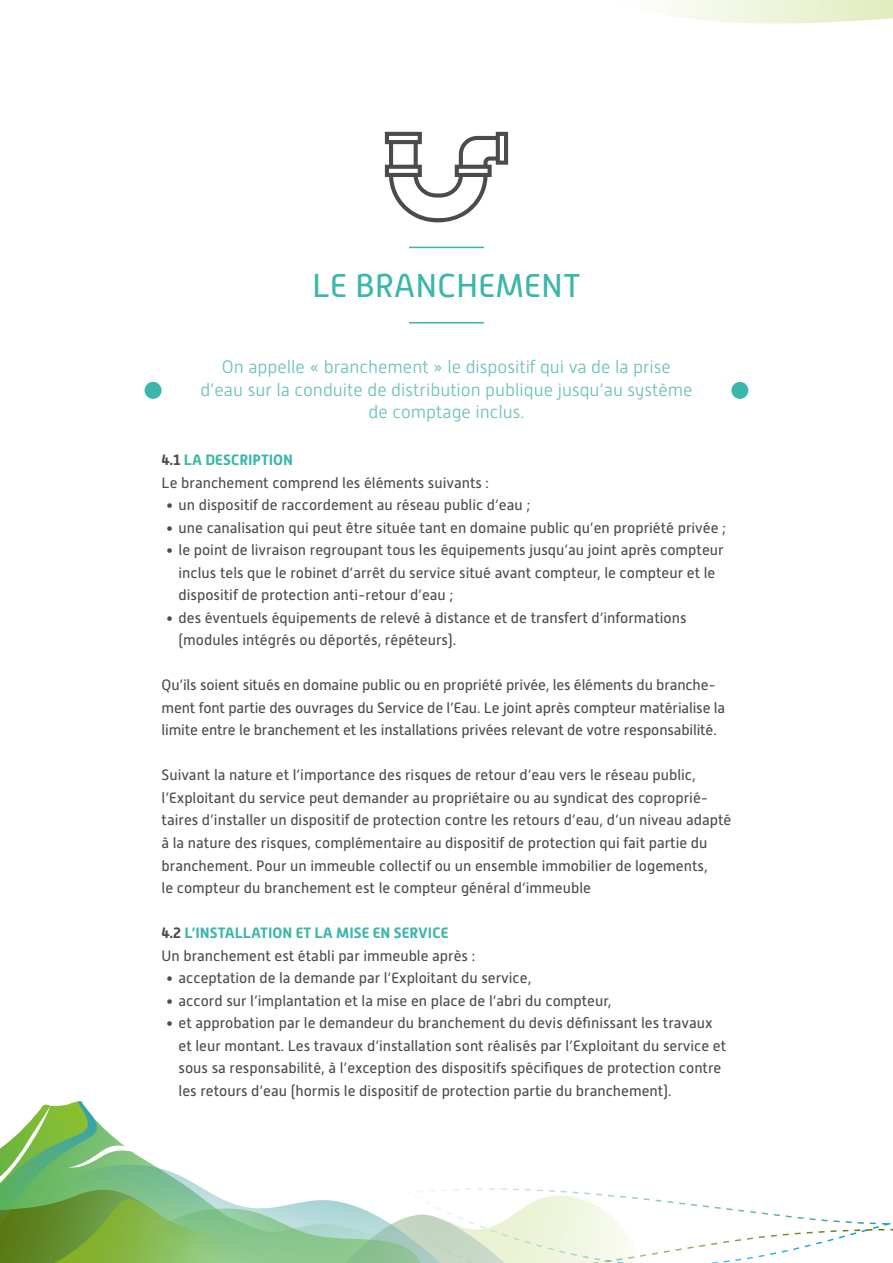
<style>
.page{position:relative;width:893px;height:1263px;background:#fff}
.page>*{position:absolute;margin:0;border:0;box-sizing:border-box;transform-origin:0 0}
.t1{font:33px "Alwyn New";color:#3ab6ab}
.t2{font:300 18px "Alwyn New";color:#6ac1b8}
.t3{font:15px/22.5px "Alwyn New";color:#4b4b4a}
.t4{font:700 15px "Alwyn New";color:#3ab6ab}
.s1{color:#4b4b4a}
</style>
<div class="page">
<svg style="left:0;top:1101px;width:893px;height:162px"></svg>
<svg style="left:668px;top:0;width:225px;height:24px"></svg>
<hr style="left:409px;top:322px;width:75px;height:1px;background:#3ab6ab">
<hr style="left:409px;top:247px;width:75px;height:1px;background:#3ab6ab">
<div style="left:145px;top:382px;width:17px;height:17px;background:#3ab6ab;border-radius:50%"></div>
<div style="left:731px;top:382px;width:17px;height:17px;background:#3ab6ab;border-radius:50%"></div>
<svg style="left:385px;top:132px;width:123px;height:90px"></svg>
<p class="t1" style="left:312px;top:268px;width:270px">LE BRANCHEMENT</p>
<p class="t2" style="left:222px;top:357px;width:451px">On appelle « branchement » le dispositif qui va de la prise</p>
<p class="t2" style="left:200px;top:379px;width:494px">d’eau sur la conduite de distribution publique jusqu’au système</p>
<p class="t2" style="left:368px;top:402px;width:157px">de comptage inclus.</p>
<p class="t4" style="left:162px;top:451px;width:133px"><span class="s1">4.1</span> LA DESCRIPTION</p>
<p class="t3" style="left:162px;top:472px;width:329px">Le branchement comprend les éléments suivants :</p>
<p class="t3" style="left:166px;top:494px;width:366px">• un dispositif de raccordement au réseau public d’eau ;</p>
<p class="t3" style="left:166px;top:517px;width:562px">• une canalisation qui peut être située tant en domaine public qu’en propriété privée ;</p>
<p class="t3" style="left:179px;top:539px;width:547px;text-indent:-13px">• le point de livraison regroupant tous les équipements jusqu’au joint après compteur inclus tels que le robinet d’arrêt du service situé avant compteur, le compteur et le dispositif de protection anti-retour d’eau ;</p>
<p class="t3" style="left:179px;top:607px;width:509px;text-indent:-13px">• des éventuels équipements de relevé à distance et de transfert d’informations (modules intégrés ou déportés, répéteurs).</p>
<p class="t3" style="left:162px;top:674px;width:565px">Qu’ils soient situés en domaine public ou en propriété privée, les éléments du branche&shy;ment font partie des ouvrages du Service de l’Eau. Le joint après compteur matérialise la limite entre le branchement et les installations privées relevant de votre responsabilité.</p>
<p class="t3" style="left:162px;top:764px;width:536px">Suivant la nature et l’importance des risques de retour d’eau vers le réseau public,</p>
<p class="t3" style="left:162px;top:787px;width:571px">l’Exploitant du service peut demander au propriétaire ou au syndicat des coproprié&shy;taires d’installer un dispositif de protection contre les retours d’eau, d’un niveau adapté à la nature des risques, complémentaire au dispositif de protection qui fait partie du branchement. Pour un immeuble collectif ou un ensemble immobilier de logements,</p>
<p class="t3" style="left:162px;top:877px;width:431px">le compteur du branchement est le compteur général d’immeuble</p>
<p class="t4" style="left:162px;top:924px;width:289px"><span class="s1">4.2</span> L’INSTALLATION ET LA MISE EN SERVICE</p>
<p class="t3" style="left:162px;top:944px;width:315px">Un branchement est établi par immeuble après :</p>
<p class="t3" style="left:166px;top:967px;width:367px">• acceptation de la demande par l’Exploitant du service,</p>
<p class="t3" style="left:166px;top:989px;width:447px">• accord sur l’implantation et la mise en place de l’abri du compteur,</p>
<p class="t3" style="left:179px;top:1012px;width:549px;text-indent:-13px">• et approbation par le demandeur du branchement du devis définissant les travaux et leur montant. Les travaux d’installation sont réalisés par l’Exploitant du service et sous sa responsabilité, à l’exception des dispositifs spécifiques de protection contre les retours d’eau (hormis le dispositif de protection partie du branchement).</p>
</div>
